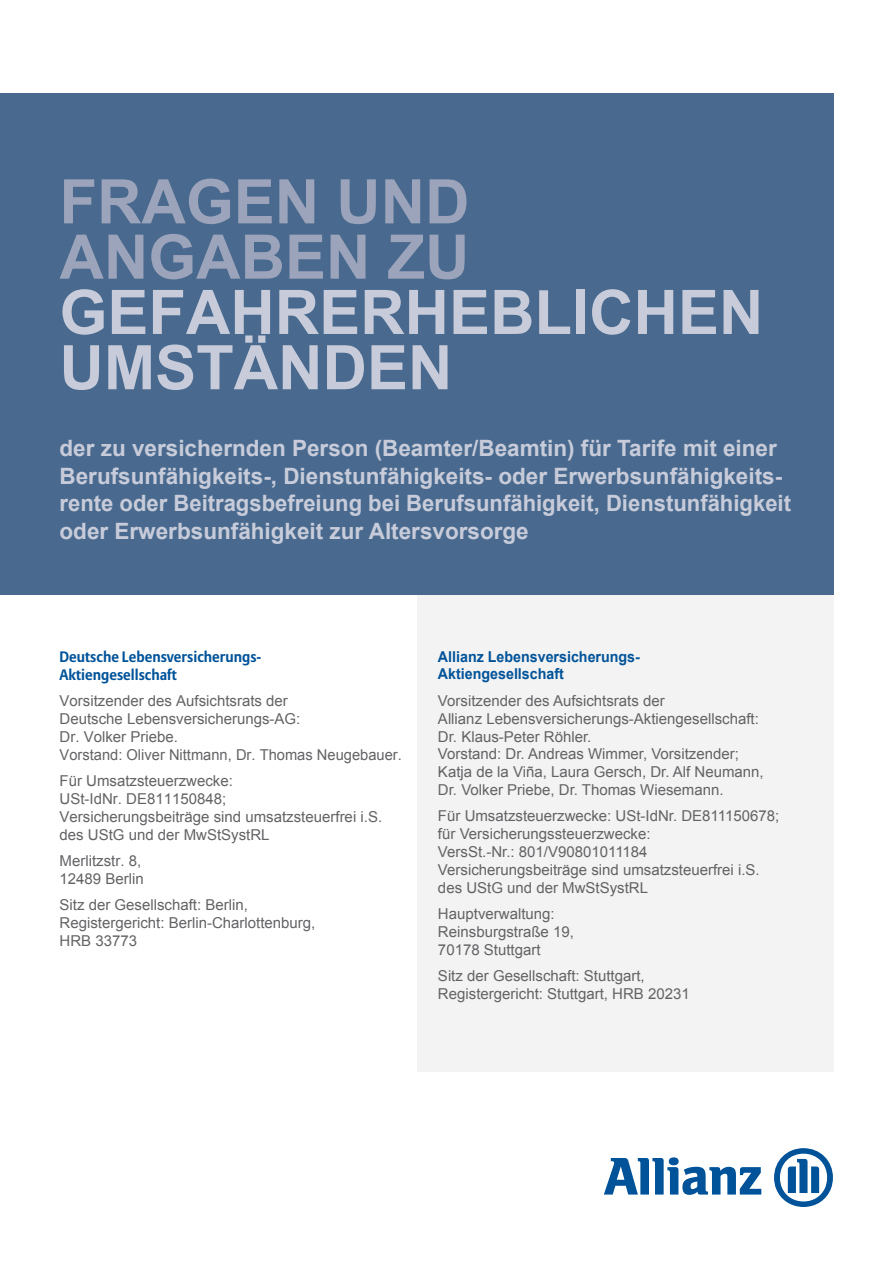
<style>
.page{position:relative;width:893px;height:1263px;background:#fff}
.page>*{position:absolute;margin:0;border:0;box-sizing:border-box;transform-origin:0 0}
.t1{font:700 61.5px/55.3px "Arial";color:#c8ccda}
.t2{font:700 61.5px/55.3px "Arial";color:#9ca4bb}
.t3{font:700 22.5px/27.6px "Arial";color:#c8ccda}
.t4{font:15px/17.9px "Arial";color:#636366}
.t5{font:700 15px/17.9px "Allianz Sans";color:#015399}
.t6{font:700 15px/17.9px "Arial";color:#015399;scale:.95 1}
</style>
<div class="page">
<div style="left:417px;top:595px;width:416px;height:476px;background:#f3f3f3"></div>
<div style="left:0;top:94px;width:833px;height:501px;background:#496a8e"></div>
<svg style="left:604px;top:1157px;width:157px;height:38px"></svg>
<svg style="left:774px;top:1148px;width:59px;height:59px"></svg>
<h1 class="t2" style="left:60px;top:176px;width:411px">FRAGEN UND<br>ANGABEN ZU</h1>
<h1 class="t1" style="left:60px;top:287px;width:705px">GEFAHRERHEBLICHEN<br>UMSTÄNDEN</h1>
<p class="t3" style="left:60px;top:435px;width:733px">der zu versichernden Person (Beamter/Beamtin) für Tarife mit einer Berufsunfähigkeits-, Dienstunfähigkeits- oder Erwerbsunfähigkeits&shy;rente oder Beitragsbefreiung bei Berufsunfähigkeit, Dienstunfähigkeit oder Erwerbsunfähigkeit zur Altersvorsorge</p>
<p class="t5" style="left:60px;top:648px;width:203px">Deutsche Lebensversicherungs-<br>Aktiengesellschaft</p>
<p class="t4" style="left:60px;top:692px;width:344px">Vorsitzender des Aufsichtsrats der<br>Deutsche Lebensversicherungs-AG:<br>Dr. Volker Priebe.<br>Vorstand: Oliver Nittmann, Dr. Thomas Neugebauer.</p>
<p class="t4" style="left:60px;top:772px;width:324px">Für Umsatzsteuerzwecke:<br>USt-IdNr. DE811150848;<br>Versicherungsbeiträge sind umsatzsteuerfrei i.S. des UStG und der MwStSystRL</p>
<p class="t4" style="left:60px;top:852px;width:86px">Merlitzstr. 8,<br>12489 Berlin</p>
<p class="t4" style="left:60px;top:896px;width:257px">Sitz der Gesellschaft: Berlin,<br>Registergericht: Berlin-Charlottenburg,<br>HRB 33773</p>
<p class="t6" style="left:438px;top:648px;width:214px">Allianz Lebensversicherungs-<br>Aktiengesellschaft</p>
<p class="t4" style="left:438px;top:692px;width:327px">Vorsitzender des Aufsichtsrats der<br>Allianz Lebensversicherungs-Aktiengesellschaft:<br>Dr. Klaus-Peter Röhler.<br>Vorstand: Dr. Andreas Wimmer, Vorsitzender; Katja de la Viña, Laura Gersch, Dr. Alf Neumann, Dr. Volker Priebe, Dr. Thomas Wiesemann.</p>
<p class="t4" style="left:438px;top:807px;width:343px">Für Umsatzsteuerzwecke: USt-IdNr. DE811150678; für Versicherungssteuerzwecke:<br>VersSt.-Nr.: 801/V90801011184<br>Versicherungsbeiträge sind umsatzsteuerfrei i.S. des UStG und der MwStSystRL</p>
<p class="t4" style="left:438px;top:905px;width:137px">Hauptverwaltung:<br>Reinsburgstraße 19,<br>70178 Stuttgart</p>
<p class="t4" style="left:438px;top:967px;width:253px">Sitz der Gesellschaft: Stuttgart,<br>Registergericht: Stuttgart, HRB 20231</p>
</div>
